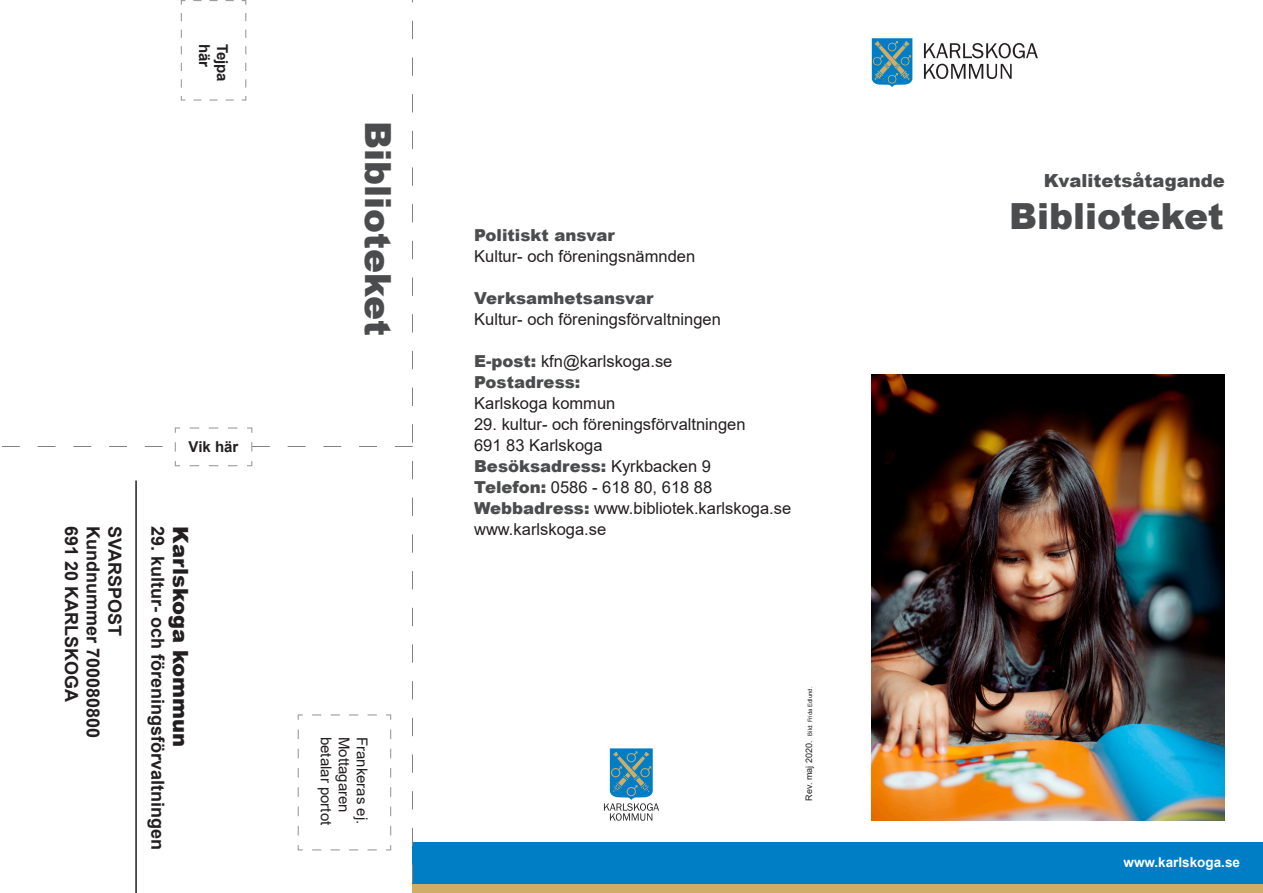
<style>
.page{position:relative;width:1263px;height:893px;background:#fff}
.page>*{position:absolute;margin:0;border:0;box-sizing:border-box;transform-origin:0 0}
.t1{font:900 36px "Arial";letter-spacing:-.005em;color:#4b4c4d}
.t2{font:900 21px "Arial";color:#231f20}
.t3{font:700 18px "Arial";color:#231f20}
.t4{font:900 18px "Arial";color:#4b4c4d}
.t5{font:16.5px/21px "Arial";color:#231f20}
.t6{font:900 16.5px "Arial";color:#4b4c4d}
.t7{font:15px "Arial";color:#231f20}
.t8{font:700 15px "Arial";color:#231f20}
.t9{font:700 13.5px "Arial";color:#fff}
.t10{font:6px "Arial";color:#231f20}
.s1{font-weight:900;color:#4b4c4d}
.s2{font-size:9px}
</style>
<div class="page">
<div style="left:412px;top:842px;width:851px;height:42px;background:#007ec5"></div>
<svg style="left:1px;top:0;width:412px;height:883px"></svg>
<hr style="left:135px;top:480px;width:2px;height:413px;background:#231f20">
<div style="left:412px;top:884px;width:851px;height:9px;background:#cfad66"></div>
<svg style="left:924px;top:43px;width:114px;height:15px"></svg>
<svg style="left:924px;top:64px;width:88px;height:15px"></svg>
<svg style="left:872px;top:38px;width:40px;height:49px;background:#3f90b1"></svg>
<img style="left:872px;top:374px;width:353px;height:447px">
<svg style="left:604px;top:748px;width:55px;height:73px"></svg>
<p class="t8" style="left:215px;top:44px;width:25px;rotate:90deg">här</p>
<p class="t8" style="left:233px;top:44px;width:40px;rotate:90deg">Tejpa</p>
<p class="t8" style="left:189px;top:436px;width:51px">Vik här</p>
<p class="t3" style="left:84px;top:526px;width:178px;rotate:90deg">691 20 KARLSKOGA</p>
<p class="t3" style="left:106px;top:526px;width:214px;rotate:90deg">Kundnummer 700080800</p>
<p class="t3" style="left:127px;top:526px;width:111px;rotate:90deg">SVARSPOST</p>
<p class="t3" style="left:171px;top:526px;width:326px;rotate:90deg">29. kultur- och föreningsförvaltningen</p>
<p class="t2" style="left:196px;top:526px;width:222px;rotate:90deg">Karlskoga kommun</p>
<p class="t1" style="left:404px;top:121px;width:216px;rotate:90deg">Biblioteket</p>
<p class="t7" style="left:337px;top:737px;width:90px;rotate:90deg">betalar portot</p>
<p class="t7" style="left:355px;top:737px;width:77px;rotate:90deg">Mottagaren</p>
<p class="t7" style="left:373px;top:737px;width:89px;rotate:90deg">Frankeras ej.</p>
<p class="t6" style="left:474px;top:224px;width:142px">Politiskt ansvar</p>
<p class="t5" style="left:474px;top:246px;width:223px">Kultur- och föreningsnämnden</p>
<p class="t6" style="left:474px;top:287px;width:181px">Verksamhetsansvar</p>
<p class="t5" style="left:474px;top:309px;width:248px">Kultur- och föreningsförvaltningen</p>
<p class="t5" style="left:474px;top:351px;width:200px"><span class="s1">E-post:</span> kfn@karlskoga.se</p>
<p class="t6" style="left:474px;top:371px;width:108px">Postadress:</p>
<p class="t5" style="left:474px;top:393px;width:143px">Karlskoga kommun</p>
<p class="t5" style="left:474px;top:414px;width:273px">29. kultur- och föreningsförvaltningen</p>
<p class="t5" style="left:474px;top:435px;width:130px">691 83 Karlskoga</p>
<p class="t5" style="left:474px;top:456px;width:240px"><span class="s1">Besöksadress:</span> Kyrkbacken 9<br><span class="s1">Telefon:</span> 0586 - 618 80, 618 88</p>
<p class="t5" style="left:474px;top:498px;width:319px"><span class="s1">Webbadress:</span> www.bibliotek.karlskoga.se www.karlskoga.se</p>
<p class="t10" style="left:806px;top:800px;width:115px;rotate:-90deg"><span class="s2">Rev. maj 2020.</span> Bild: Frida Edlund.</p>
<p class="t4" style="left:1044px;top:167px;width:182px">Kvalitetsåtagande</p>
<p class="t1" style="left:1009px;top:190px;width:216px">Biblioteket</p>
<p class="t9" style="left:1123px;top:853px;width:118px">www.karlskoga.se</p>
</div>
